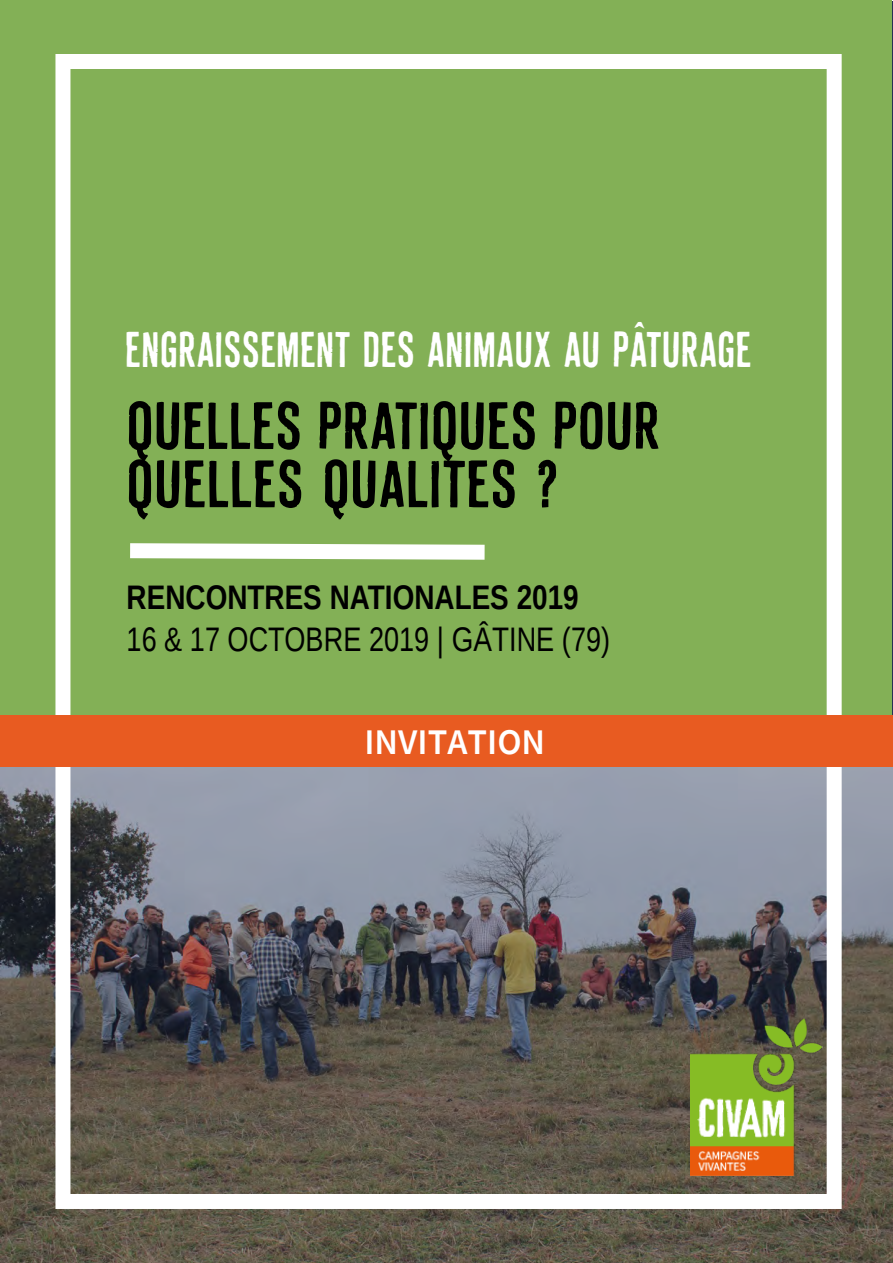
<style>
.page{position:relative;width:893px;height:1263px;background:#fff}
.page>*{position:absolute;margin:0;border:0;box-sizing:border-box;transform-origin:0 0}
.t1{font:63.9px/58.2px "Derivat No 1";letter-spacing:-.005em;color:#000;scale:.9 1}
.t2{font:48px "Derivat No 1";color:#fff;scale:.8 1}
.t3{font:600 36px "Source Sans Pro";color:#fff}
.t4{font:34.05px "Liberation Sans Narrow";color:#000}
.t5{font:700 34.05px "Liberation Sans Narrow";color:#000}
</style>
<div class="page">
<img style="left:0;top:767px;width:893px;height:496px">
<div style="left:0;top:0;width:892px;height:726px;background:#83b056"></div>
<div style="left:55px;top:54px;width:787px;height:1155px;border:15px solid #fff"></div>
<svg style="left:130px;top:543px;width:355px;height:17px;background:#f0f5ea"></svg>
<img style="left:690px;top:1013px;width:149px;height:164px">
<div style="left:0;top:715px;width:893px;height:52px;background:#e85b21"></div>
<p class="t2" style="left:125px;top:329px;width:785px">ENGRAISSEMENT DES ANIMAUX AU PÂTURAGE</p>
<p class="t1" style="left:126px;top:401px;width:595px">QUELLES PRATIQUES POUR<br>QUELLES QUALITES ?</p>
<p class="t5" style="left:127px;top:585px;width:454px">RENCONTRES NATIONALES 2019</p>
<p class="t4" style="left:127px;top:626px;width:485px">16 &amp; 17 OCTOBRE 2019 | GÂTINE (79)</p>
<p class="t3" style="left:364px;top:727px;width:182px">INVITATION</p>
</div>
